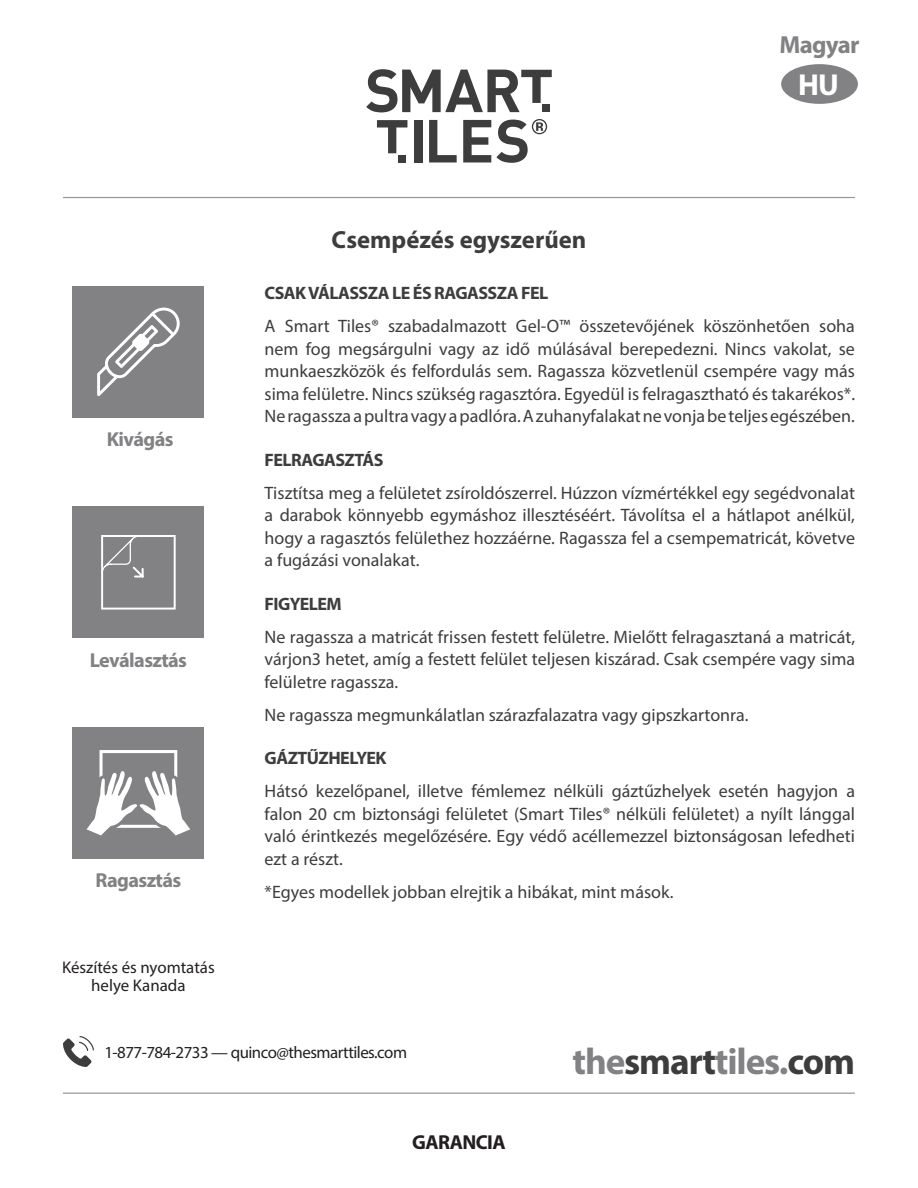
<style>
.page{position:relative;width:918px;height:1188px;background:#fff}
.page>*{position:absolute;margin:0;border:0;box-sizing:border-box;transform-origin:0 0}
.t1{font:700 37.2px "Myriad Pro";letter-spacing:-.03em;color:#828285}
.t2{font:700 30.45px "Myriad Pro";color:#fff}
.TITRE{font:700 24.75px "Myriad Pro";color:#3d3d3d}
.t3{font:700 24.75px "Myriad Pro";letter-spacing:-.03em;color:#828285}
.t4{font:700 20.25px "Myriad Pro";letter-spacing:-.03em;color:#828285}
.t5{font:700 20.25px "Myriad Pro";letter-spacing:-.03em;color:#231f20}
.TEXTE_INSTRUCTION{font:18px/22.5px "Myriad Pro";color:#3d3d3d;text-align:justify}
.SOUS_TITRE{font:700 18px "Myriad Pro";letter-spacing:-.03em;color:#3d3d3d}
.MADE_IN_TEL{font:16.95px/18px "Myriad Pro";letter-spacing:-.015em;color:#231f20;text-align:center}
.s1{color:#3d3d3d}
</style>
<div class="page">
<div style="left:414px;top:120px;width:8px;height:42px;background:#3d3d3d"></div>
<svg style="left:429px;top:120px;width:28px;height:42px"></svg>
<svg style="left:377px;top:120px;width:30px;height:33px"></svg>
<div style="left:398px;top:155px;width:8px;height:7px;background:#3d3d3d"></div>
<svg style="left:366px;top:69px;width:186px;height:43px"></svg>
<div style="left:543px;top:105px;width:7px;height:7px;background:#3d3d3d"></div>
<svg style="left:463px;top:119px;width:84px;height:44px"></svg>
<div style="left:72px;top:727px;width:132px;height:132px;background:#828285"></div>
<svg style="left:87px;top:750px;width:103px;height:85px"></svg>
<div style="left:72px;top:506px;width:132px;height:132px;background:#828285"></div>
<div style="left:101px;top:535px;width:75px;height:75px;border:2px solid #fff"></div>
<svg style="left:101px;top:535px;width:44px;height:44px"></svg>
<div style="left:72px;top:286px;width:132px;height:132px;background:#828285"></div>
<svg style="left:97px;top:307px;width:83px;height:89px"></svg>
<hr style="left:63px;top:1093px;width:792px;height:1px;background:#9a9899">
<hr style="left:63px;top:197px;width:792px;height:1px;background:#9a9899">
<svg style="left:63px;top:1036px;width:31px;height:31px"></svg>
<div style="left:781px;top:64px;width:77px;height:40px;background:#828285;border-radius:50%"></div>
<p class="t3" style="left:779px;top:29px;width:82px">Magyar</p>
<p class="t2" style="left:798px;top:65px;width:42px">HU</p>
<p class="t4" style="left:107px;top:426px;width:68px">Kivágás</p>
<p class="t4" style="left:90px;top:647px;width:99px">Leválasztás</p>
<p class="t4" style="left:96px;top:867px;width:87px">Ragasztás</p>
<p class="MADE_IN_TEL" style="left:62px;top:958px;width:154px">Készítés és nyomtatás helye Kanada</p>
<p class="TITRE" style="left:332px;top:224px;width:256px">Csempézés egyszerűen</p>
<p class="SOUS_TITRE" style="left:265px;top:282px;width:285px">CSAK VÁLASSZA LE ÉS RAGASSZA FEL</p>
<p class="TEXTE_INSTRUCTION" style="left:265px;top:315px;width:592px">A Smart Tiles® szabadalmazott Gel-O™ összetevőjének köszönhetően soha nem fog megsárgulni vagy az idő múlásával berepedezni. Nincs vakolat, se munkaeszközök és felfordulás sem. Ragassza közvetlenül csempére vagy más sima felületre. Nincs szükség ragasztóra. Egyedül is felragasztható és takarékos*.<br>Ne ragassza a pultra vagy a padlóra. A zuhanyfalakat ne vonja be teljes egészében.</p>
<p class="SOUS_TITRE" style="left:265px;top:448px;width:120px">FELRAGASZTÁS</p>
<p class="TEXTE_INSTRUCTION" style="left:265px;top:481px;width:592px">Tisztítsa meg a felületet zsíroldószerrel. Húzzon vízmértékkel egy segédvonalat a darabok könnyebb egymáshoz illesztéséért. Távolítsa el a hátlapot anélkül, hogy a ragasztós felülethez hozzáérne. Ragassza fel a csempematricát, követve a fugázási vonalakat.</p>
<p class="SOUS_TITRE" style="left:265px;top:592px;width:79px">FIGYELEM</p>
<p class="TEXTE_INSTRUCTION" style="left:265px;top:625px;width:592px">Ne ragassza a matricát frissen festett felületre. Mielőtt felragasztaná a matricát, várjon3 hetet, amíg a festett felület teljesen kiszárad. Csak csempére vagy sima felületre ragassza.</p>
<p class="TEXTE_INSTRUCTION" style="left:265px;top:703px;width:485px">Ne ragassza megmunkálatlan szárazfalazatra vagy gipszkartonra.</p>
<p class="SOUS_TITRE" style="left:265px;top:747px;width:123px">GÁZTŰZHELYEK</p>
<p class="TEXTE_INSTRUCTION" style="left:265px;top:780px;width:592px">Hátsó kezelőpanel, illetve fémlemez nélküli gáztűzhelyek esetén hagyjon a falon 20 cm biztonsági felületet (Smart Tiles® nélküli felületet) a nyílt lánggal való érintkezés megelőzésére. Egy védő acéllemezzel biztonságosan lefedheti ezt a részt.</p>
<p class="TEXTE_INSTRUCTION" style="left:265px;top:880px;width:410px">*Egyes modellek jobban elrejtik a hibákat, mint mások.</p>
<p class="MADE_IN_TEL" style="left:104px;top:1043px;width:304px">1-877-784-2733 — quinco@thesmarttiles.com</p>
<p class="t5" style="left:412px;top:1129px;width:95px">GARANCIA</p>
<p class="t1" style="left:573px;top:1037px;width:284px">the<span class="s1">smart</span>tiles.<span class="s1">com</span></p>
</div>
